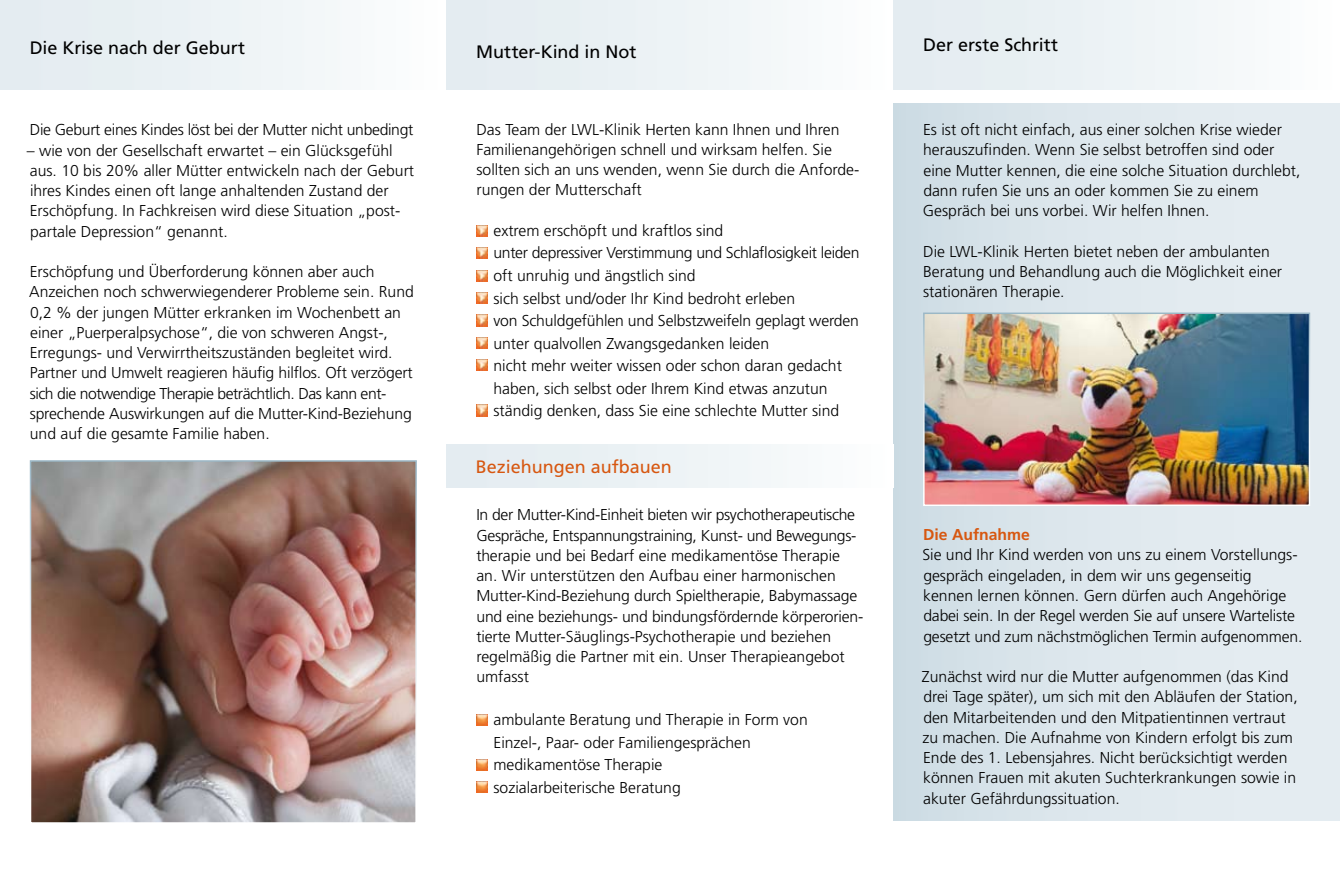
<style>
.page{position:relative;width:1340px;height:893px;background:#fff}
.page>*{position:absolute;margin:0;border:0;box-sizing:border-box;transform-origin:0 0}
.t1{font:18px "Frutiger";color:#000}
.t2{font:18px "Frutiger";color:#d75710}
.t3{font:300 15.75px/20.2px "Frutiger";color:#000}
.t4{font:300 15.75px "Frutiger";letter-spacing:-.02em;color:#000}
.t5{font:700 15.75px "Frutiger";color:#d75710}
</style>
<div class="page">
<div style="left:0;top:0;width:446px;height:89px;background:linear-gradient(to right,#e1eaef,#fbfdfd)"></div>
<div style="left:446px;top:0;width:447px;height:89px;background:linear-gradient(to right,#e1eaef,#fcfdfd)"></div>
<div style="left:893px;top:0;width:446px;height:89px;background:linear-gradient(to right,#e1eaef,#fbfdfd)"></div>
<div style="left:893px;top:103px;width:446px;height:718px;background:linear-gradient(to right,#d1dee6,#e9eff4)"></div>
<img style="left:29px;top:460px;width:388px;height:363px">
<div style="left:446px;top:445px;width:447px;height:42px;background:linear-gradient(to right,#e1eaef,#fcfdfd)"></div>
<svg style="left:476px;top:225px;width:11px;height:11px"></svg>
<svg style="left:476px;top:248px;width:11px;height:11px"></svg>
<svg style="left:476px;top:270px;width:11px;height:11px"></svg>
<svg style="left:476px;top:292px;width:11px;height:12px"></svg>
<svg style="left:476px;top:315px;width:11px;height:11px"></svg>
<svg style="left:476px;top:337px;width:11px;height:12px"></svg>
<svg style="left:476px;top:360px;width:11px;height:11px"></svg>
<svg style="left:476px;top:405px;width:11px;height:11px"></svg>
<svg style="left:476px;top:714px;width:11px;height:11px"></svg>
<svg style="left:476px;top:759px;width:11px;height:11px"></svg>
<svg style="left:476px;top:782px;width:11px;height:11px"></svg>
<img style="left:922px;top:312px;width:388px;height:195px">
<p class="t1" style="left:30px;top:37px;width:217px">Die Krise nach der Geburt</p>
<p class="t4" style="left:30px;top:121px;width:385px">Die Geburt eines Kindes löst bei der Mutter nicht unbedingt</p>
<p class="t3" style="left:27px;top:140px;width:389px">– wie von der Gesellschaft erwartet – ein Glücksgefühl aus. 10 bis 20% aller Mütter entwickeln nach der Geburt ihres Kindes einen oft lange anhaltenden Zustand der Erschöpfung. In Fachkreisen wird diese Situation „post&shy;partale Depression“ genannt.</p>
<p class="t3" style="left:29px;top:261px;width:386px">Erschöpfung und Überforderung können aber auch Anzeichen noch schwerwiegenderer Probleme sein. Rund 0,2 % der jungen Mütter erkranken im Wochenbett an einer „Puerperalpsychose“, die von schweren Angst-, Erregungs- und Verwirrtheitszuständen begleitet wird.<br>Partner und Umwelt reagieren häufig hilflos. Oft verzögert sich die notwendige Therapie beträchtlich. Das kann ent&shy;sprechende Auswirkungen auf die Mutter-Kind-Beziehung und auf die gesamte Familie haben.</p>
<p class="t1" style="left:476px;top:41px;width:161px">Mutter-Kind in Not</p>
<p class="t3" style="left:476px;top:119px;width:384px">Das Team der LWL-Klinik Herten kann Ihnen und Ihren Familienangehörigen schnell und wirksam helfen. Sie sollten sich an uns wenden, wenn Sie durch die Anforde&shy;rungen der Mutterschaft</p>
<p class="t3" style="left:493px;top:219px;width:368px;line-height:22.5px">extrem erschöpft und kraftlos sind<br>unter depressiver Verstimmung und Schlaflosigkeit leiden oft unruhig und ängstlich sind<br>sich selbst und/oder Ihr Kind bedroht erleben<br>von Schuldgefühlen und Selbstzweifeln geplagt werden unter qualvollen Zwangsgedanken leiden<br>nicht mehr weiter wissen oder schon daran gedacht haben, sich selbst oder Ihrem Kind etwas anzutun ständig denken, dass Sie eine schlechte Mutter sind</p>
<p class="t2" style="left:476px;top:457px;width:198px">Beziehungen aufbauen</p>
<p class="t3" style="left:476px;top:505px;width:388px">In der Mutter-Kind-Einheit bieten wir psychotherapeutische Gespräche, Entspannungstraining, Kunst- und Bewegungs&shy;therapie und bei Bedarf eine medikamentöse Therapie an. Wir unterstützen den Aufbau einer harmonischen Mutter-Kind-Beziehung durch Spieltherapie, Babymassage und eine beziehungs- und bindungsfördernde körperorien&shy;tierte Mutter-Säuglings-Psychotherapie und beziehen regelmäßig die Partner mit ein. Unser Therapieangebot umfasst</p>
<p class="t3" style="left:493px;top:708px;width:316px;line-height:22.5px">ambulante Beratung und Therapie in Form von Einzel-, Paar- oder Familiengesprächen medikamentöse Therapie<br>sozialarbeiterische Beratung</p>
<p class="t1" style="left:923px;top:34px;width:137px">Der erste Schritt</p>
<p class="t3" style="left:922px;top:120px;width:379px">Es ist oft nicht einfach, aus einer solchen Krise wieder herauszufinden. Wenn Sie selbst betroffen sind oder eine Mutter kennen, die eine solche Situation durchlebt, dann rufen Sie uns an oder kommen Sie zu einem Gespräch bei uns vorbei. Wir helfen Ihnen.</p>
<p class="t3" style="left:923px;top:241px;width:360px">Die LWL-Klinik Herten bietet neben der ambulanten<br>Beratung und Behandlung auch die Möglichkeit einer stationären Therapie.</p>
<p class="t5" style="left:923px;top:525px;width:108px">Die Aufnahme</p>
<p class="t3" style="left:922px;top:545px;width:381px">Sie und Ihr Kind werden von uns zu einem Vorstellungs&shy;gespräch eingeladen, in dem wir uns gegenseitig kennen lernen können. Gern dürfen auch Angehörige dabei sein. In der Regel werden Sie auf unsere Warteliste gesetzt und zum nächstmöglichen Termin aufgenommen.</p>
<p class="t3" style="left:922px;top:666px;width:377px">Zunächst wird nur die Mutter aufgenommen (das Kind drei Tage später), um sich mit den Abläufen der Station, den Mitarbeitenden und den Mitpatientinnen vertraut zu machen. Die Aufnahme von Kindern erfolgt bis zum Ende des 1. Lebensjahres. Nicht berücksichtigt werden können Frauen mit akuten Suchterkrankungen sowie in akuter Gefährdungssituation.</p>
</div>
